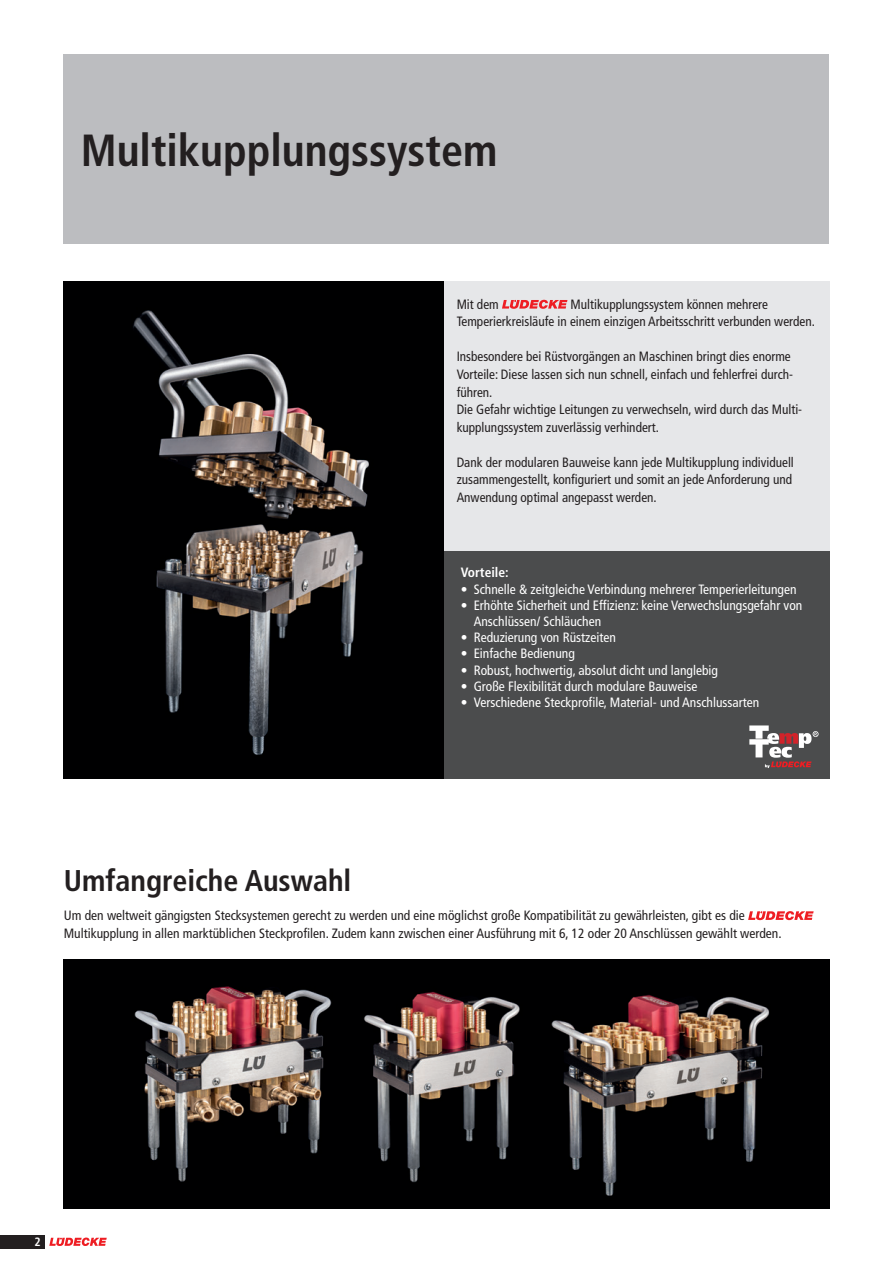
<style>
.page{position:relative;width:893px;height:1263px;background:#fff}
.page>*{position:absolute;margin:0;border:0;box-sizing:border-box;transform-origin:0 0}
.t1{font:700 condensed 45px "Frutiger LT Std";color:#231f20}
.t2{font:700 condensed 30px "Frutiger LT Std";color:#231f20}
.t3{font:condensed 13.5px/17.5px "Frutiger LT Std";color:#231f20}
.t4{font:condensed 13.5px "Frutiger LT Std";color:#fff}
.t5{font:700 condensed 13.5px "Frutiger LT Std";color:#fff}
.t6{font:700 condensed 12px "Frutiger LT Std";color:#fff}
</style>
<div class="page">
<svg style="left:49px;top:1237px;width:58px;height:9px"></svg>
<div style="left:0;top:1235px;width:45px;height:13px;background:#231f20"></div>
<div style="left:444px;top:281px;width:385px;height:270px;background:#e6e7e9"></div>
<div style="left:444px;top:551px;width:385px;height:228px;background:#4b4c4d"></div>
<div style="left:64px;top:54px;width:765px;height:190px;background:#bcbdc0"></div>
<img style="left:64px;top:281px;width:380px;height:498px">
<img style="left:64px;top:959px;width:765px;height:250px">
<svg style="left:748px;top:911px;width:66px;height:9px"></svg>
<svg style="left:502px;top:300px;width:65px;height:9px"></svg>
<svg style="left:749px;top:725px;width:70px;height:43px"></svg>
<p class="t1" style="left:81px;top:124px;width:418px">Multikupplungssystem</p>
<p class="t3" style="left:457px;top:295px;width:44px">Mit dem</p>
<p class="t3" style="left:571px;top:295px;width:199px">Multikupplungssystem können mehrere</p>
<p class="t3" style="left:457px;top:313px;width:360px">Temperierkreisläufe in einem einzigen Arbeitsschritt verbunden werden.</p>
<p class="t3" style="left:457px;top:348px;width:338px">Insbesondere bei Rüstvorgängen an Maschinen bringt dies enorme<br>Vorteile: Diese lassen sich nun schnell, einfach und fehlerfrei durch&shy;führen.</p>
<p class="t3" style="left:457px;top:401px;width:347px">Die Gefahr wichtige Leitungen zu verwechseln, wird durch das Multi&shy;kupplungssystem zuverlässig verhindert.</p>
<p class="t3" style="left:457px;top:453px;width:339px">Dank der modularen Bauweise kann jede Multikupplung individuell</p>
<p class="t3" style="left:457px;top:471px;width:337px">zusammengestellt, konfiguriert und somit an jede Anforderung und<br>Anwendung optimal angepasst werden.</p>
<p class="t5" style="left:461px;top:565px;width:49px">Vorteile:</p>
<p class="t4" style="left:461px;top:581px;width:337px">• Schnelle &amp; zeitgleiche Verbindung mehrerer Temperierleitungen</p>
<p class="t4" style="left:461px;top:597px;width:343px">• Erhöhte Sicherheit und Effizienz: keine Verwechslungsgefahr von</p>
<p class="t4" style="left:474px;top:613px;width:129px">Anschlüssen/ Schläuchen</p>
<p class="t4" style="left:461px;top:630px;width:156px">• Reduzierung von Rüstzeiten</p>
<p class="t4" style="left:461px;top:646px;width:116px">• Einfache Bedienung</p>
<p class="t4" style="left:461px;top:662px;width:259px">• Robust, hochwertig, absolut dicht und langlebig</p>
<p class="t4" style="left:461px;top:678px;width:238px">• Große Flexibilität durch modulare Bauweise</p>
<p class="t4" style="left:461px;top:694px;width:300px">• Verschiedene Steckprofile, Material- und Anschlussarten</p>
<p class="t2" style="left:64px;top:862px;width:289px">Umfangreiche Auswahl</p>
<p class="t3" style="left:64px;top:907px;width:683px">Um den weltweit gängigsten Stecksystemen gerecht zu werden und eine möglichst große Kompatibilität zu gewährleisten, gibt es die</p>
<p class="t3" style="left:64px;top:924px;width:719px">Multikupplung in allen marktüblichen Steckprofilen. Zudem kann zwischen einer Ausführung mit 6, 12 oder 20 Anschlüssen gewählt werden.</p>
<p class="t6" style="left:35px;top:1235px;width:8px">2</p>
</div>
